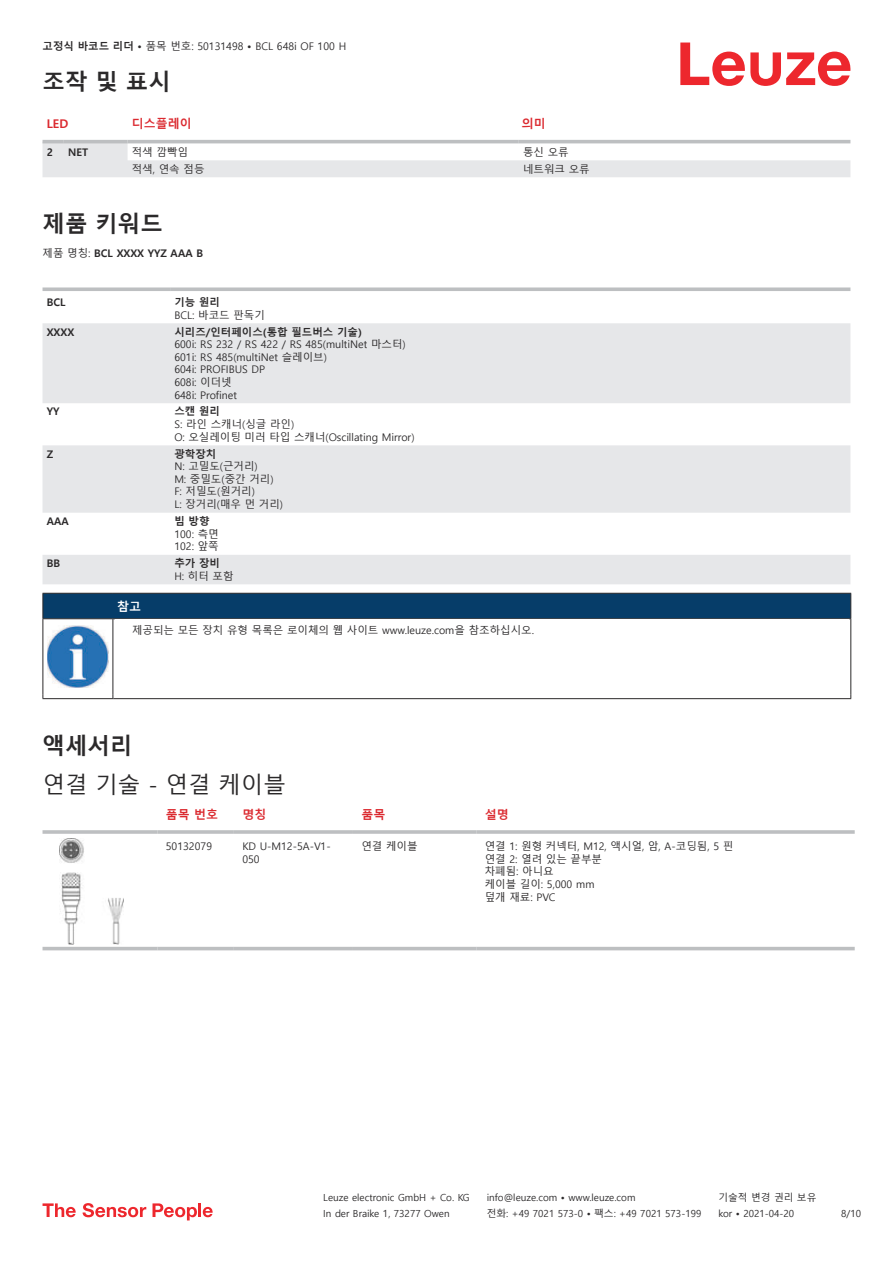
<style>
.page{position:relative;width:893px;height:1263px;background:#fff}
.page>*{position:absolute;margin:0;border:0;box-sizing:border-box;transform-origin:0 0}
.t1{font:700 22.5px "Malgun Gothic";color:#2b292a}
.t2{font:22.5px "Malgun Gothic";color:#2b292a}
.t3{font:700 12px "Malgun Gothic";color:#db2a30}
.t4{font:700 12px "Malgun Gothic";color:#fff}
.t5{font:10.5px/12.6px "Malgun Gothic";color:#2b292a}
.t6{font:700 10.5px "Malgun Gothic";color:#2b292a}
.t7{font:9.75px "Malgun Gothic";color:#2b292a}
.s1{font-weight:700}
.s2{font-weight:400}
</style>
<div class="page">
<svg style="left:680px;top:43px;width:170px;height:43px"></svg>
<svg style="left:43px;top:143px;width:807px;height:34px"></svg>
<hr style="left:43px;top:140px;width:21px;height:3px;background:#bdbfc1">
<hr style="left:64px;top:140px;width:64px;height:3px;background:#bdbfc1">
<hr style="left:128px;top:140px;width:391px;height:3px;background:#bdbfc1">
<hr style="left:519px;top:140px;width:331px;height:3px;background:#bdbfc1">
<svg style="left:43px;top:323px;width:807px;height:261px;fill:#e6e7e9"></svg>
<svg style="left:43px;top:287px;width:127px;height:4px"></svg>
<svg style="left:170px;top:287px;width:680px;height:4px;background:#c5c6c8"></svg>
<svg style="left:43px;top:944px;width:812px;height:7px"></svg>
<hr style="left:43px;top:830px;width:114px;height:4px;background:#c3c5c7">
<svg style="left:157px;top:830px;width:77px;height:4px"></svg>
<hr style="left:234px;top:830px;width:119px;height:4px;background:#c4c6c7">
<hr style="left:353px;top:830px;width:123px;height:4px;background:#c3c5c7">
<svg style="left:476px;top:830px;width:379px;height:4px;background:#c3c5c7"></svg>
<hr style="left:43px;top:947px;width:114px;height:3px;background:#bdbfc1">
<hr style="left:157px;top:947px;width:77px;height:3px;background:#bdbfc1">
<hr style="left:234px;top:947px;width:119px;height:3px;background:#bdbfc1">
<hr style="left:353px;top:947px;width:123px;height:3px;background:#bdbfc1">
<hr style="left:476px;top:947px;width:379px;height:3px;background:#bdbfc1">
<img style="left:59px;top:838px;width:65px;height:106px">
<svg style="left:43px;top:1203px;width:33px;height:14px"></svg>
<svg style="left:83px;top:1203px;width:63px;height:14px"></svg>
<svg style="left:153px;top:1203px;width:44px;height:17px"></svg>
<hr style="left:198px;top:1203px;width:3px;height:14px;background:#ed272d">
<svg style="left:203px;top:1207px;width:10px;height:10px"></svg>
<div style="left:43px;top:593px;width:808px;height:26px;background:#063d69"></div>
<hr style="left:113px;top:618px;width:738px;height:1px;background:#2b292a">
<hr style="left:43px;top:619px;width:1px;height:75px;background:#2b292a">
<hr style="left:113px;top:619px;width:1px;height:75px;background:#2b292a">
<hr style="left:850px;top:619px;width:1px;height:75px;background:#2b292a">
<hr style="left:43px;top:698px;width:70px;height:1px;background:#2b292a">
<hr style="left:113px;top:698px;width:738px;height:1px;background:#2b292a">
<img style="left:47px;top:625px;width:61px;height:63px">
<p class="t5" style="left:43px;top:40px;width:305px"><span class="s1">고정식 바코드 리더 •</span> 품목 번호: 50131498 <span class="s1">•</span> BCL 648i OF 100 H</p>
<h1 class="t1" style="left:43px;top:69px;width:130px">조작 및 표시</h1>
<p class="t3" style="left:47px;top:117px;width:23px">LED</p>
<p class="t3" style="left:132px;top:116px;width:61px">디스플레이</p>
<p class="t3" style="left:522px;top:116px;width:25px">의미</p>
<p class="t6" style="left:47px;top:146px;width:8px">2</p>
<p class="t6" style="left:68px;top:146px;width:22px">NET</p>
<p class="t5" style="left:132px;top:146px;width:58px">적색 깜빡임</p>
<p class="t5" style="left:523px;top:146px;width:47px">통신 오류</p>
<p class="t5" style="left:132px;top:163px;width:74px">적색, 연속 점등</p>
<p class="t5" style="left:523px;top:163px;width:68px">네트워크 오류</p>
<h1 class="t1" style="left:43px;top:210px;width:122px">제품 키워드</h1>
<p class="t6" style="left:43px;top:247px;width:162px"><span class="s2">제품 명칭:</span> BCL XXXX YYZ AAA B</p>
<p class="t6" style="left:47px;top:296px;width:20px">BCL</p>
<p class="t6" style="left:174px;top:296px;width:47px">기능 원리</p>
<p class="t5" style="left:174px;top:309px;width:92px">BCL: 바코드 판독기</p>
<p class="t6" style="left:47px;top:325px;width:29px">XXXX</p>
<p class="t6" style="left:174px;top:325px;width:189px">시리즈/인터페이스(통합 필드버스 기술)</p>
<p class="t5" style="left:174px;top:338px;width:233px">600i: RS 232 / RS 422 / RS 485(multiNet 마스터)<br>601i: RS 485(multiNet 슬레이브)<br>604i: PROFIBUS DP<br>608i: 이더넷<br>648i: Profinet</p>
<p class="t6" style="left:47px;top:405px;width:14px">YY</p>
<p class="t6" style="left:174px;top:405px;width:47px">스캔 원리</p>
<p class="t5" style="left:174px;top:418px;width:242px">S: 라인 스캐너(싱글 라인)<br>O: 오실레이팅 미러 타입 스캐너(Oscillating Mirror)</p>
<p class="t6" style="left:47px;top:447px;width:8px">Z</p>
<p class="t6" style="left:174px;top:447px;width:43px">광학장치</p>
<p class="t5" style="left:174px;top:460px;width:110px">N: 고밀도(근거리)<br>M: 중밀도(중간 거리)<br>F: 저밀도(원거리)<br>L: 장거리(매우 먼 거리)</p>
<p class="t6" style="left:47px;top:515px;width:24px">AAA</p>
<p class="t6" style="left:174px;top:515px;width:37px">빔 방향</p>
<p class="t5" style="left:174px;top:528px;width:46px">100: 측면<br>102: 앞쪽</p>
<p class="t6" style="left:47px;top:557px;width:15px">BB</p>
<p class="t6" style="left:174px;top:557px;width:47px">추가 장비</p>
<p class="t5" style="left:174px;top:570px;width:61px">H: 히터 포함</p>
<p class="t4" style="left:117px;top:600px;width:25px">참고</p>
<p class="t5" style="left:132px;top:624px;width:403px">제공되는 모든 장치 유형 목록은 로이체의 웹 사이트 www.leuze.com을 참조하십시오.</p>
<h1 class="t1" style="left:43px;top:732px;width:91px">액세서리</h1>
<h1 class="t2" style="left:43px;top:771px;width:245px">연결 기술 - 연결 케이블</h1>
<p class="t3" style="left:166px;top:808px;width:54px">품목 번호</p>
<p class="t3" style="left:242px;top:808px;width:25px">명칭</p>
<p class="t3" style="left:361px;top:808px;width:25px">품목</p>
<p class="t3" style="left:485px;top:808px;width:25px">설명</p>
<p class="t5" style="left:166px;top:840px;width:48px">50132079</p>
<p class="t5" style="left:242px;top:840px;width:90px">KD U-M12-5A-V1-<br>050</p>
<p class="t5" style="left:361px;top:840px;width:58px">연결 케이블</p>
<p class="t5" style="left:485px;top:840px;width:250px">연결 1: 원형 커넥터, M12, 액시얼, 암, A-코딩됨, 5 핀 연결 2: 열려 있는 끝부분<br>차폐됨: 아니요<br>케이블 길이: 5,000 mm<br>덮개 재료: PVC</p>
<p class="t7" style="left:323px;top:1192px;width:148px">Leuze electronic GmbH + Co. KG</p>
<p class="t7" style="left:487px;top:1192px;width:150px">info@leuze.com • www.leuze.com</p>
<p class="t7" style="left:718px;top:1192px;width:100px">기술적 변경 권리 보유</p>
<p class="t7" style="left:323px;top:1208px;width:128px">In der Braike 1, 73277 Owen</p>
<p class="t7" style="left:487px;top:1208px;width:216px">전화: +49 7021 573-0 • 팩스: +49 7021 573-199</p>
<p class="t7" style="left:718px;top:1208px;width:77px">kor • 2021-04-20</p>
<p class="t7" style="left:841px;top:1208px;width:21px">8 /10</p>
</div>
